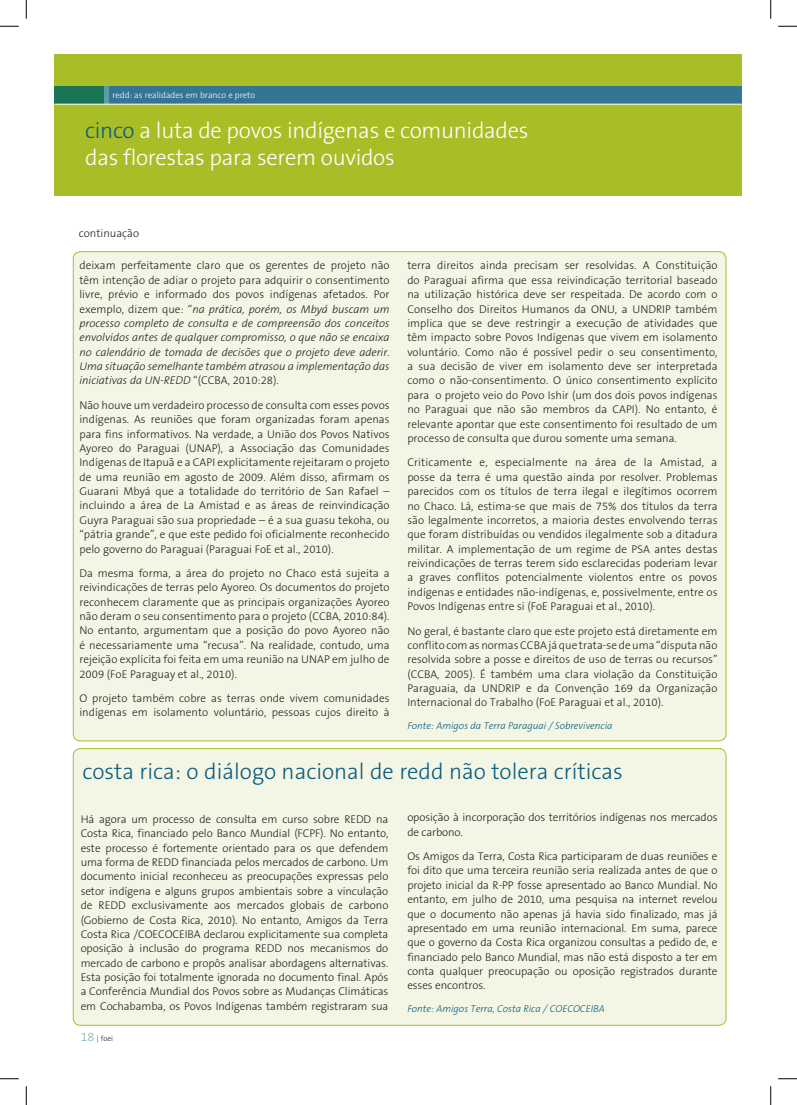
<style>
.page{position:relative;width:797px;height:1105px;background:#fff}
.page>*{position:absolute;margin:0;border:0;box-sizing:border-box;transform-origin:0 0}
.t1{font:300 22.5px/27.5px "The Sans B3";letter-spacing:-.015em;color:#fff}
.t2{font:300 22.5px "The Sans B3";color:#0a5c7d}
.t3{font:300 11.25px/14.4px "The Sans B3";color:#231f20;text-align:justify}
.t4{font:italic 300 11.25px/14.4px "The Sans B3";color:#231f20;text-align:justify}
.t5{font:italic 300 10px "The Sans B3";color:#0a5c7d}
.t6{font:300 8.75px "The Sans B3";color:#fff}
.t7{font:300 7.5px "The Sans B3";color:#231f20}
.s1{color:#0a5c7d}
.s2{font-style:normal}
.s3{font-size:12.5px;color:#7db3b8}
</style>
<div class="page">
<div style="left:73px;top:749px;width:653px;height:276px;background:#f4f6e5;border-radius:7px"></div>
<div style="left:73px;top:748px;width:653px;height:277px;border:1px solid #a9bd27;border-radius:7px"></div>
<div style="left:73px;top:252px;width:653px;height:489px;background:#f4f6e5;border-radius:7px"></div>
<div style="left:55px;top:55px;width:687px;height:141px;background:#a9bd27"></div>
<div style="left:55px;top:86px;width:687px;height:18px;background:#367494"></div>
<div style="left:55px;top:86px;width:53px;height:18px;background:#1a7554"></div>
<div style="left:104px;top:86px;width:5px;height:18px;background:#569fa5"></div>
<hr style="left:55px;top:104px;width:687px;height:1px;background:#fff">
<svg style="left:0;top:25px;width:19px;height:2px"></svg>
<svg style="left:778px;top:25px;width:19px;height:2px"></svg>
<svg style="left:0;top:1078px;width:19px;height:1px"></svg>
<svg style="left:778px;top:1078px;width:19px;height:1px"></svg>
<svg style="left:25px;top:0;width:2px;height:19px"></svg>
<svg style="left:25px;top:1086px;width:2px;height:19px"></svg>
<svg style="left:770px;top:0;width:1px;height:19px"></svg>
<svg style="left:770px;top:1086px;width:1px;height:19px"></svg>
<p class="t6" style="left:112px;top:90px;width:144px">redd: as realidades em branco e preto</p>
<h1 class="t1" style="left:85px;top:117px;width:444px"><span class="s1">cinco</span> a luta de povos indígenas e comunidades das florestas para serem ouvidos</h1>
<p class="t3" style="left:79px;top:226px;width:62px">continuação</p>
<p class="t4" style="left:79px;top:259px;width:312px"><span class="s2">deixam perfeitamente claro que os gerentes de projeto não têm intenção de adiar o projeto para adquirir o consentimento livre, prévio e informado dos povos indígenas afetados. Por exemplo, dizem que: “</span>na prática, porém, os Mbyá buscam um processo completo de consulta e de compreensão dos conceitos envolvidos antes de qualquer compromisso, o que não se encaixa no calendário de tomada de decisões que o projeto deve aderir.<br>Uma situação semelhante também atrasou a implementação das iniciativas da UN-REDD <span class="s2">“(CCBA, 2010:28).</span></p>
<p class="t3" style="left:79px;top:398px;width:312px">Não houve um verdadeiro processo de consulta com esses povos indígenas. As reuniões que foram organizadas foram apenas para fins informativos. Na verdade, a União dos Povos Nativos Ayoreo do Paraguai (UNAP), a Associação das Comunidades Indígenas de Itapuã e a CAPI explicitamente rejeitaram o projeto de uma reunião em agosto de 2009. Além disso, afirmam os Guarani Mbyá que a totalidade do território de San Rafael – incluindo a área de La Amistad e as áreas de reinvindicação Guyra Paraguai são sua propriedade – é a sua guasu tekoha, ou “pátria grande”, e que este pedido foi oficialmente reconhecido pelo governo do Paraguai (Paraguai FoE et al., 2010).</p>
<p class="t3" style="left:79px;top:566px;width:312px">Da mesma forma, a área do projeto no Chaco está sujeita a reivindicações de terras pelo Ayoreo. Os documentos do projeto reconhecem claramente que as principais organizações Ayoreo não deram o seu consentimento para o projeto (CCBA, 2010:84).<br>No entanto, argumentam que a posição do povo Ayoreo não é necessariamente uma “recusa”. Na realidade, contudo, uma rejeição explícita foi feita em uma reunião na UNAP em julho de 2009 (FoE Paraguay et al., 2010).</p>
<p class="t3" style="left:79px;top:691px;width:312px">O projeto também cobre as terras onde vivem comunidades indígenas em isolamento voluntário, pessoas cujos direito à</p>
<p class="t3" style="left:407px;top:259px;width:312px">terra direitos ainda precisam ser resolvidas. A Constituição do Paraguai afirma que essa reivindicação territorial baseado na utilização histórica deve ser respeitada. De acordo com o Conselho dos Direitos Humanos da ONU, a UNDRIP também implica que se deve restringir a execução de atividades que têm impacto sobre Povos Indígenas que vivem em isolamento voluntário. Como não é possível pedir o seu consentimento, a sua decisão de viver em isolamento deve ser interpretada como o não-consentimento. O único consentimento explícito para o projeto veio do Povo Ishir (um dos dois povos indígenas no Paraguai que não são membros da CAPI). No entanto, é relevante apontar que este consentimento foi resultado de um processo de consulta que durou somente uma semana.</p>
<p class="t3" style="left:407px;top:456px;width:312px">Criticamente e, especialmente na área de la Amistad, a posse da terra é uma questão ainda por resolver. Problemas parecidos com os títulos de terra ilegal e ilegítimos ocorrem no Chaco. Lá, estima-se que mais de 75% dos títulos da terra são legalmente incorretos, a maioria destes envolvendo terras que foram distribuídas ou vendidos ilegalmente sob a ditadura militar. A implementação de um regime de PSA antes destas reivindicações de terras terem sido esclarecidas poderiam levar a graves conflitos potencialmente violentos entre os povos indígenas e entidades não-indígenas, e, possivelmente, entre os Povos Indígenas entre si (FoE Paraguai et al., 2010).</p>
<p class="t3" style="left:407px;top:624px;width:312px">No geral, é bastante claro que este projeto está diretamente em conflito com as normas CCBA já que trata-se de uma “disputa não resolvida sobre a posse e direitos de uso de terras ou recursos” (CCBA, 2005). É também uma clara violação da Constituição Paraguaia, da UNDRIP e da Convenção 169 da Organização Internacional do Trabalho (FoE Paraguai et al., 2010).</p>
<p class="t5" style="left:407px;top:720px;width:207px">Fonte: Amigos da Terra Paraguai / Sobrevivencia</p>
<h1 class="t2" style="left:82px;top:760px;width:542px">costa rica: o diálogo nacional de redd não tolera críticas</h1>
<p class="t3" style="left:407px;top:811px;width:312px">oposição à incorporação dos territórios indígenas nos mercados de carbono.</p>
<p class="t3" style="left:407px;top:849px;width:312px">Os Amigos da Terra, Costa Rica participaram de duas reuniões e foi dito que uma terceira reunião seria realizada antes de que o projeto inicial da R-PP fosse apresentado ao Banco Mundial. No entanto, em julho de 2010, uma pesquisa na internet revelou que o documento não apenas já havia sido finalizado, mas já apresentado em uma reunião internacional. Em suma, parece que o governo da Costa Rica organizou consultas a pedido de, e financiado pelo Banco Mundial, mas não está disposto a ter em conta qualquer preocupação ou oposição registrados durante esses encontros.</p>
<p class="t5" style="left:407px;top:1003px;width:199px">Fonte: Amigos Terra, Costa Rica / COECOCEIBA</p>
<p class="t3" style="left:81px;top:812px;width:309px">Há agora um processo de consulta em curso sobre REDD na Costa Rica, financiado pelo Banco Mundial (FCPF). No entanto, este processo é fortemente orientado para os que defendem uma forma de REDD financiada pelos mercados de carbono. Um documento inicial reconheceu as preocupações expressas pelo setor indígena e alguns grupos ambientais sobre a vinculação de REDD exclusivamente aos mercados globais de carbono (Gobierno de Costa Rica, 2010). No entanto, Amigos da Terra Costa Rica /COECOCEIBA declarou explicitamente sua completa oposição à inclusão do programa REDD nos mecanismos do mercado de carbono e propôs analisar abordagens alternativas.<br>Esta posição foi totalmente ignorada no documento final. Após a Conferência Mundial dos Povos sobre as Mudanças Climáticas em Cochabamba, os Povos Indígenas também registraram sua</p>
<p class="t7" style="left:81px;top:1035px;width:34px"><span class="s3">18</span> | foei</p>
</div>
